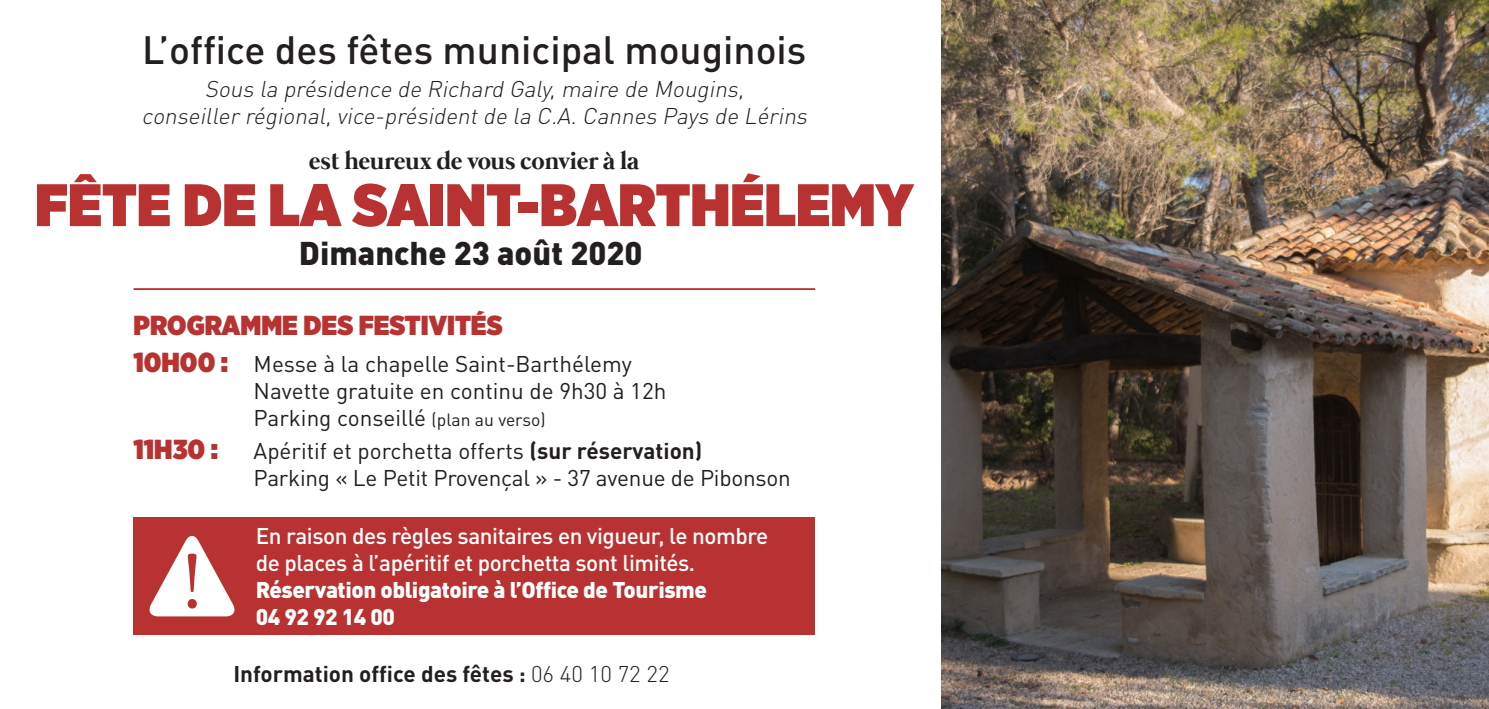
<style>
.page{position:relative;width:1489px;height:709px;background:#fff}
.page>*{position:absolute;margin:0;border:0;box-sizing:border-box;transform-origin:0 0}
.t1{font:81px "Minion Pro";color:#b83232}
.t2{font:900 59.75px "Gotham Narrow";color:#b83232}
.t3{font:500 39px "DIN Pro";color:#231f20}
.t4{font:900 32.5px "DIN Pro";color:#231f20}
.t5{font:900 27.5px "Gotham Narrow";color:#b83232}
.t6{font:700 25px "Mermaid";color:#231f20}
.t7{font:22.5px "DIN Pro";color:#231f20}
.t8{font:italic 300 22.5px "DIN Pro";color:#231f20}
.t9{font:500 22.5px/27px "DIN Pro";letter-spacing:-.02em;color:#fff}
.t10{font:900 22.5px "DIN Pro";letter-spacing:-.02em;color:#fff}
.t11{font:700 22.5px "DIN Pro";color:#231f20}
.s1{font-family:"Gotham Narrow";font-weight:900;font-size:27.5px;color:#b83232}
.s2{font-size:17.5px}
.s3{font-weight:700}
.s4{font-weight:300}
</style>
<div class="page">
<img style="left:941px;top:0;width:547px;height:709px">
<hr style="left:134px;top:288px;width:681px;height:2px;background:#b83232">
<div style="left:134px;top:517px;width:681px;height:117px;background:#b83232"></div>
<svg style="left:149px;top:536px;width:86px;height:81px"></svg>
<p class="t3" style="left:142px;top:18px;width:665px">L’office des fêtes municipal mouginois</p>
<p class="t8" style="left:205px;top:71px;width:546px">Sous la présidence de Richard Galy,maire de Mougins,</p>
<p class="t8" style="left:142px;top:98px;width:672px">conseillerrégional,vice-présidentde la C.A.Cannes Pays de Lérins</p>
<p class="t6" style="left:309px;top:147px;width:331px">est heureux de vous convier à la</p>
<p class="t2" style="left:35px;top:164px;width:880px">FÊTE DE LA SAINT-BARTHÉLEMY</p>
<p class="t4" style="left:299px;top:226px;width:345px">Dimanche 23 août 2020</p>
<p class="t5" style="left:134px;top:306px;width:370px">PROGRAMME DES FESTIVITÉS</p>
<p class="t7" style="left:134px;top:349px;width:500px"><span class="s1">10H00 :</span> Messe à la chapelle Saint-Barthélemy</p>
<p class="t7" style="left:253px;top:376px;width:414px">Navette gratuite en continu de 9h30 à 12h</p>
<p class="t7" style="left:253px;top:403px;width:293px">Parking conseillé <span class="s2">(plan au verso)</span></p>
<p class="t5" style="left:134px;top:431px;width:86px">11H30 :</p>
<p class="t7" style="left:254px;top:436px;width:450px">Apéritif et porchetta offerts <span class="s3">(sur réservation)</span></p>
<p class="t7" style="left:253px;top:463px;width:538px">Parking « Le Petit Provençal » - 37 avenue de Pibonson</p>
<p class="t1" style="left:181px;top:527px;width:24px">!</p>
<p class="t9" style="left:256px;top:519px;width:514px">En raison des règles sanitaires en vigueur, le nombre de places à l’apéritif et porchetta sont limités.</p>
<p class="t10" style="left:256px;top:570px;width:453px">Réservation obligatoire à l’Office de Tourisme</p>
<p class="t10" style="left:256px;top:597px;width:141px">04 92 92 14 00</p>
<p class="t11" style="left:233px;top:655px;width:438px">Information office des fêtes : <span class="s4">06 40 10 72 22</span></p>
</div>
